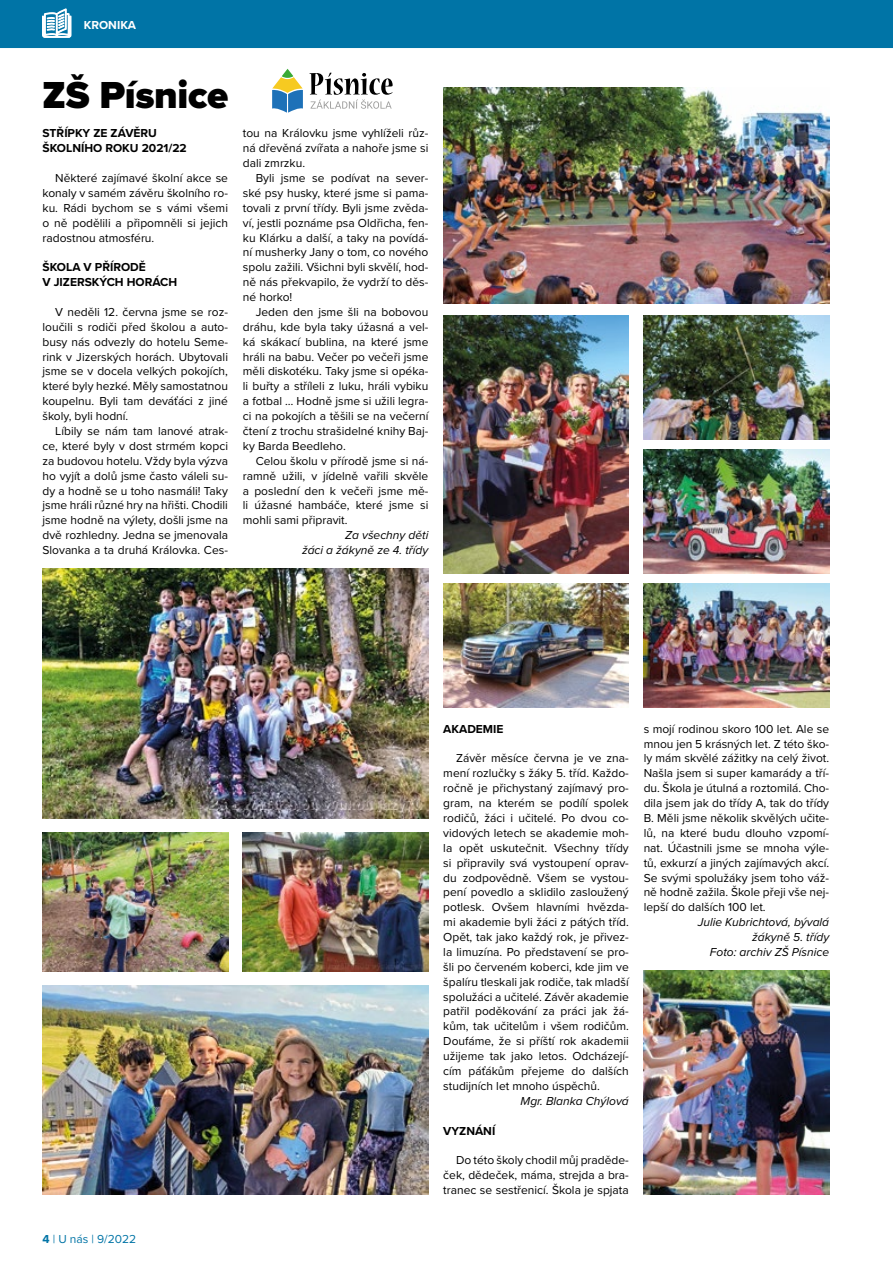
<style>
.page{position:relative;width:893px;height:1263px;background:#fff}
.page>*{position:absolute;margin:0;border:0;box-sizing:border-box;transform-origin:0 0}
.nadpis-01{font:900 39px "Proxima Nova";letter-spacing:-.01em;color:#000}
.text{font:12px/14.9px "Proxima Nova";color:#000;text-align:justify}
.podpis{font:italic 12px/14.9px "Proxima Nova";color:#000;text-align:right}
.nadpis-02{font:700 12px/14.9px "Proxima Nova";color:#000}
.t1{font:12px "Proxima Nova";color:#0074a6}
.t2{font:700 12px "Proxima Nova";color:#fff}
.s1{font-weight:700}
</style>
<div class="page">
<div style="left:0;top:0;width:893px;height:48px;background:#0074a6"></div>
<svg style="left:42px;top:8px;width:29px;height:30px"></svg>
<svg style="left:309px;top:73px;width:84px;height:36px"></svg>
<svg style="left:272px;top:69px;width:31px;height:44px"></svg>
<img style="left:43px;top:986px;width:385px;height:208px">
<img style="left:243px;top:833px;width:185px;height:139px">
<img style="left:43px;top:833px;width:185px;height:139px">
<img style="left:43px;top:569px;width:385px;height:250px">
<img style="left:443px;top:316px;width:186px;height:258px">
<img style="left:644px;top:450px;width:185px;height:124px">
<img style="left:644px;top:316px;width:185px;height:124px">
<img style="left:443px;top:87px;width:386px;height:216px">
<img style="left:443px;top:584px;width:186px;height:123px">
<img style="left:644px;top:584px;width:185px;height:123px">
<img style="left:644px;top:971px;width:185px;height:223px">
<p class="t2" style="left:84px;top:16px;width:54px">KRONIKA</p>
<p class="nadpis-01" style="left:43px;top:65px;width:187px">ZŠ Písnice</p>
<p class="nadpis-02" style="left:43px;top:126px;width:146px">STŘÍPKY ZE ZÁVĚRU<br>ŠKOLNÍHO ROKU 2021/22</p>
<p class="text" style="left:43px;top:170px;width:187px;text-indent:13px">Některé zajímavé školní akce se konaly v samém závěru školního ro&shy;ku. Rádi bychom se s vámi všemi o ně podělili a připomněli si jejich radostnou atmosféru.</p>
<p class="nadpis-02" style="left:43px;top:260px;width:136px">ŠKOLA V PŘÍRODĚ<br>V JIZERSKÝCH HORÁCH</p>
<p class="text" style="left:43px;top:304px;width:187px;text-indent:13px">V neděli 12. června jsme se roz&shy;loučili s rodiči před školou a auto&shy;busy nás odvezly do hotelu Seme&shy;rink v Jizerských horách. Ubytovali jsme se v docela velkých pokojích, které byly hezké. Měly samostatnou koupelnu. Byli tam deváťáci z jiné školy, byli hodní.</p>
<p class="text" style="left:43px;top:423px;width:187px;text-indent:13px">Líbily se nám tam lanové atrak&shy;ce, které byly v dost strmém kopci za budovou hotelu. Vždy byla výzva ho vyjít a dolů jsme často váleli su&shy;dy a hodně se u toho nasmáli! Taky jsme hráli různé hry na hřišti. Chodili jsme hodně na výlety, došli jsme na dvě rozhledny. Jedna se jmenovala Slovanka a ta druhá Královka. Ces-</p>
<p class="text" style="left:243px;top:125px;width:187px">tou na Královku jsme vyhlíželi růz&shy;ná dřevěná zvířata a nahoře jsme si dali zmrzku.</p>
<p class="text" style="left:243px;top:170px;width:187px;text-indent:13px">Byli jsme se podívat na sever&shy;ské psy husky, které jsme si pama&shy;tovali z první třídy. Byli jsme zvěda&shy;ví, jestli poznáme psa Oldřicha, fen&shy;ku Klárku a další, a taky na povídá&shy;ní musherky Jany o tom, co nového spolu zažili. Všichni byli skvělí, hod&shy;ně nás překvapilo, že vydrží to děs&shy;né horko!</p>
<p class="text" style="left:243px;top:304px;width:187px;text-indent:13px">Jeden den jsme šli na bobovou dráhu, kde byla taky úžasná a vel&shy;ká skákací bublina, na které jsme hráli na babu. Večer po večeři jsme měli diskotéku. Taky jsme si opéka&shy;li buřty a stříleli z luku, hráli vybiku a fotbal … Hodně jsme si užili legra&shy;ci na pokojích a těšili se na večerní čtení z trochu strašidelné knihy Baj&shy;ky Barda Beedleho.</p>
<p class="text" style="left:243px;top:453px;width:187px;text-indent:13px">Celou školu v přírodě jsme si ná&shy;ramně užili, v jídelně vařili skvěle a poslední den k večeři jsme mě&shy;li úžasné hambáče, které jsme si mohli sami připravit.</p>
<p class="podpis" style="left:302px;top:527px;width:128px">Za všechny děti<br>žáci a žákyně ze 4. třídy</p>
<p class="t1" style="left:43px;top:1230px;width:95px"><span class="s1">4</span> | U nás | 9/2022</p>
<p class="nadpis-02" style="left:443px;top:721px;width:62px">AKADEMIE</p>
<p class="text" style="left:443px;top:750px;width:187px;text-indent:13px">Závěr měsíce června je ve zna&shy;mení rozlučky s žáky 5. tříd. Každo&shy;ročně je přichystaný zajímavý pro&shy;gram, na kterém se podílí spolek rodičů, žáci i učitelé. Po dvou co&shy;vidových letech se akademie moh&shy;la opět uskutečnit. Všechny třídy si připravily svá vystoupení oprav&shy;du zodpovědně. Všem se vystou&shy;pení povedlo a sklidilo zasloužený potlesk. Ovšem hlavními hvězda&shy;mi akademie byli žáci z pátých tříd.<br>Opět, tak jako každý rok, je přivez&shy;la limuzína. Po představení se pro&shy;šli po červeném koberci, kde jim ve špalíru tleskali jak rodiče, tak mladší spolužáci a učitelé. Závěr akademie patřil poděkování za práci jak žá&shy;kům, tak učitelům i všem rodičům.<br>Doufáme, že si příští rok akademii užijeme tak jako letos. Odcházejí&shy;cím páťákům přejeme do dalších studijních let mnoho úspěchů.</p>
<p class="podpis" style="left:521px;top:1093px;width:110px">Mgr. Blanka Chýlová</p>
<p class="nadpis-02" style="left:443px;top:1123px;width:54px">VYZNÁNÍ</p>
<p class="text" style="left:443px;top:1152px;width:187px;text-indent:13px">Do této školy chodil můj praděde&shy;ček, dědeček, máma, strejda a bra&shy;tranec se sestřenicí. Škola je spjata</p>
<p class="text" style="left:644px;top:721px;width:187px">s mojí rodinou skoro 100 let. Ale se mnou jen 5 krásných let. Z této ško&shy;ly mám skvělé zážitky na celý život.<br>Našla jsem si super kamarády a tří&shy;du. Škola je útulná a roztomilá. Cho&shy;dila jsem jak do třídy A, tak do třídy B. Měli jsme několik skvělých učite&shy;lů, na které budu dlouho vzpomí&shy;nat. Účastnili jsme se mnoha výle&shy;tů, exkurzí a jiných zajímavých akcí.<br>Se svými spolužáky jsem toho váž&shy;ně hodně zažila. Škole přeji vše nej&shy;lepší do dalších 100 let.</p>
<p class="podpis" style="left:698px;top:914px;width:133px">Julie Kubrichtová, bývalá žákyně 5. třídy</p>
<p class="podpis" style="left:710px;top:944px;width:121px">Foto: archiv ZŠ Písnice</p>
</div>
